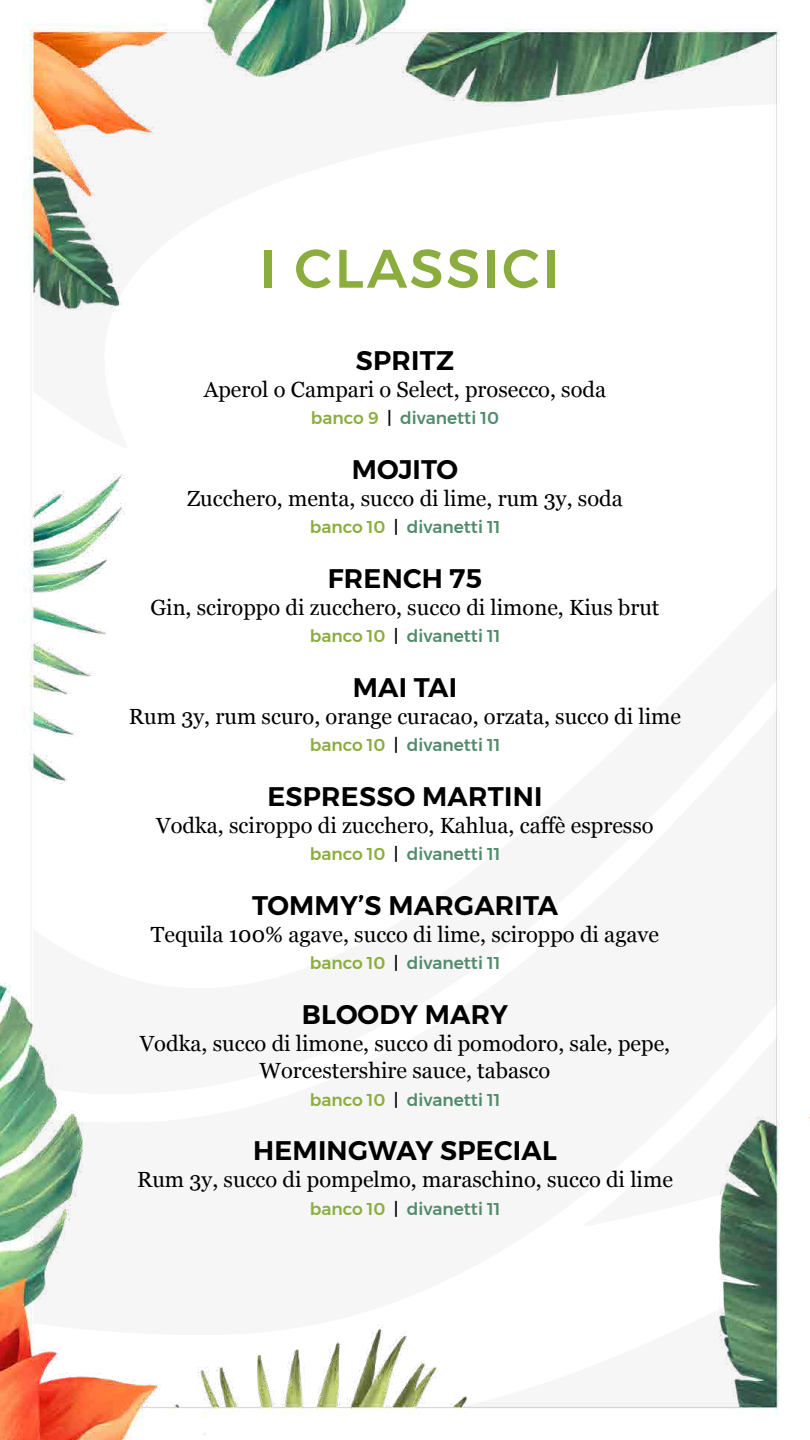
<style>
.page{position:relative;width:810px;height:1440px;background:#fff}
.page>*{position:absolute;margin:0;border:0;box-sizing:border-box;transform-origin:0 0}
.t1{font:500 54px "Montserrat";letter-spacing:.05em;color:#8aad3d}
.t2{font:600 26.78px "Montserrat";letter-spacing:.01em;color:#000}
.t3{font:21.9px/27.2px "Georgia";color:#000;text-align:center}
.t4{font:500 17.02px "Montserrat";color:#508b6b}
.s1{color:#8aad3d}
.s2{color:#000}
</style>
<div class="page">
<img style="left:0;top:0;width:810px;height:1440px">
<h1 class="t1" style="left:259px;top:226px;width:301px">I CLASSICI</h1>
<p class="t2" style="left:356px;top:339px;width:100px">SPRITZ</p>
<p class="t3" style="left:204px;top:375px;width:404px">Aperol o Campari o Select, prosecco, soda</p>
<p class="t4" style="left:311px;top:405px;width:190px"><span class="s1">banco 9</span> <span class="s2">|</span> divanetti 10</p>
<p class="t2" style="left:352px;top:448px;width:108px">MOJITO</p>
<p class="t3" style="left:187px;top:484px;width:437px">Zucchero, menta, succo di lime, rum 3y, soda</p>
<p class="t4" style="left:310px;top:514px;width:192px"><span class="s1">banco 10</span> <span class="s2">|</span> divanetti 11</p>
<p class="t2" style="left:328px;top:557px;width:156px">FRENCH 75</p>
<p class="t3" style="left:150px;top:593px;width:511px">Gin, sciroppo di zucchero, succo di limone, Kius brut</p>
<p class="t4" style="left:310px;top:623px;width:192px"><span class="s1">banco 10</span> <span class="s2">|</span> divanetti 11</p>
<p class="t2" style="left:353px;top:666px;width:106px">MAI TAI</p>
<p class="t3" style="left:129px;top:702px;width:554px">Rum 3y, rum scuro, orange curacao, orzata, succo di lime</p>
<p class="t4" style="left:310px;top:732px;width:192px"><span class="s1">banco 10</span> <span class="s2">|</span> divanetti 11</p>
<p class="t2" style="left:267px;top:775px;width:277px">ESPRESSO MARTINI</p>
<p class="t3" style="left:156px;top:811px;width:499px">Vodka, sciroppo di zucchero, Kahlua, caffè espresso</p>
<p class="t4" style="left:310px;top:841px;width:192px"><span class="s1">banco 10</span> <span class="s2">|</span> divanetti 11</p>
<p class="t2" style="left:252px;top:884px;width:307px">TOMMY’S MARGARITA</p>
<p class="t3" style="left:151px;top:920px;width:510px">Tequila 100% agave, succo di lime, sciroppo di agave</p>
<p class="t4" style="left:310px;top:950px;width:192px"><span class="s1">banco 10</span> <span class="s2">|</span> divanetti 11</p>
<p class="t2" style="left:302px;top:993px;width:208px">BLOODY MARY</p>
<p class="t3" style="left:140px;top:1029px;width:532px">Vodka, succo di limone, succo di pomodoro, sale, pepe,<br>Worcestershire sauce, tabasco</p>
<p class="t4" style="left:310px;top:1086px;width:192px"><span class="s1">banco 10</span> <span class="s2">|</span> divanetti 11</p>
<p class="t2" style="left:253px;top:1129px;width:305px">HEMINGWAY SPECIAL</p>
<p class="t3" style="left:137px;top:1165px;width:537px">Rum 3y, succo di pompelmo, maraschino, succo di lime</p>
<p class="t4" style="left:310px;top:1195px;width:192px"><span class="s1">banco 10</span> <span class="s2">|</span> divanetti 11</p>
</div>
